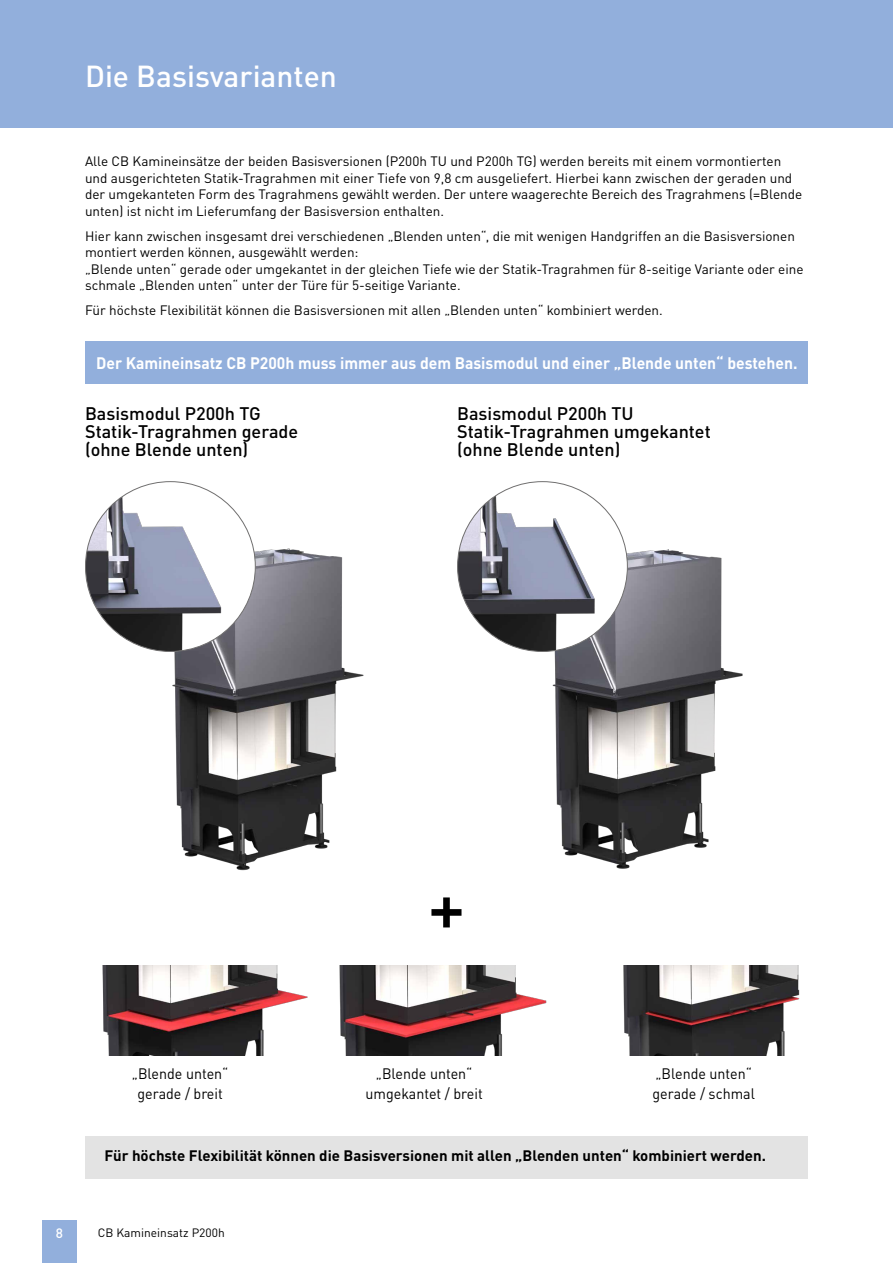
<style>
.page{position:relative;width:893px;height:1263px;background:#fff}
.page>*{position:absolute;margin:0;border:0;box-sizing:border-box;transform-origin:0 0}
.t1{font:500 69.75px "DINOT";color:#000}
.t2{font:500 30px "DINOT";color:#fff}
.t3{font:500 18px/18px "DINOT";color:#000}
.t4{font:700 16.5px "DINOT";color:#fff;scale:.95 1}
.t5{font:700 15px "DINOT";color:#000}
.t6{font:15px/20.2px "DINOT";color:#000;text-align:center;scale:.95 1}
.t7{font:13.5px/16.5px "DINOT";color:#000}
.t8{font:500 13.5px "DINOT";color:#fff}
.t9{font:12px "DINOT";color:#000}
</style>
<div class="page">
<div style="left:43px;top:1220px;width:34px;height:43px;background:#92afdc"></div>
<div style="left:0;top:0;width:893px;height:128px;background:#92afdc"></div>
<img style="left:339px;top:965px;width:208px;height:90px">
<img style="left:623px;top:965px;width:177px;height:90px">
<img style="left:102px;top:965px;width:206px;height:90px">
<img style="left:85px;top:523px;width:279px;height:348px">
<img style="left:85px;top:482px;width:170px;height:169px;border-radius:85px">
<img style="left:457px;top:523px;width:286px;height:346px">
<img style="left:458px;top:482px;width:169px;height:169px;border-radius:85px">
<div style="left:85px;top:1136px;width:723px;height:42px;background:#e3e3e3"></div>
<div style="left:85px;top:342px;width:723px;height:42px;background:#92afdc"></div>
<h2 class="t2" style="left:85px;top:57px;width:253px">Die Basisvarianten</h2>
<p class="t7" style="left:85px;top:153px;width:719px">Alle CB Kamineinsätze der beiden Basisversionen (P200h TU und P200h TG) werden bereits mit einem vormontierten und ausgerichteten Statik-Tragrahmen mit einer Tiefe von 9,8 cm ausgeliefert. Hierbei kann zwischen der geraden und der umgekanteten Form des Tragrahmens gewählt werden. Der untere waagerechte Bereich des Tragrahmens (=Blende unten) ist nicht im Lieferumfang der Basisversion enthalten.</p>
<p class="t7" style="left:85px;top:227px;width:720px">Hier kann zwischen insgesamt drei verschiedenen „Blenden unten“, die mit wenigen Handgriffen an die Basisversionen montiert werden können, ausgewählt werden:<br>„Blende unten“ gerade oder umgekantet in der gleichen Tiefe wie der Statik-Tragrahmen für 8-seitige Variante oder eine schmale „Blenden unten“ unter der Türe für 5-seitige Variante.</p>
<p class="t7" style="left:85px;top:302px;width:579px">Für höchste Flexibilität können die Basisversionen mit allen „Blenden unten“ kombiniert werden.</p>
<p class="t4" style="left:96px;top:352px;width:740px">Der Kamineinsatz CB P200h muss immer aus dem Basismodul und einer „Blende unten“ bestehen.</p>
<h3 class="t3" style="left:85px;top:404px;width:215px">Basismodul P200h TG<br>Statik-Tragrahmen gerade (ohne Blende unten)</h3>
<h3 class="t3" style="left:457px;top:404px;width:255px">Basismodul P200h TU<br>Statik-Tragrahmen umgekantet (ohne Blende unten)</h3>
<h1 class="t1" style="left:428px;top:862px;width:39px">+</h1>
<p class="t8" style="left:56px;top:1224px;width:9px">8</p>
<p class="t6" style="left:132px;top:1063px;width:103px">„Blende unten“ gerade / breit</p>
<p class="t6" style="left:366px;top:1063px;width:125px">„Blende unten“ umgekantet / breit</p>
<p class="t6" style="left:652px;top:1063px;width:109px;text-align:left">„Blende unten“ gerade / schmal</p>
<p class="t5" style="left:105px;top:1145px;width:663px">Für höchste Flexibilität können die Basisversionen mit allen „Blenden unten“ kombiniert werden.</p>
<p class="t9" style="left:98px;top:1225px;width:129px">CB Kamineinsatz P200h</p>
</div>
